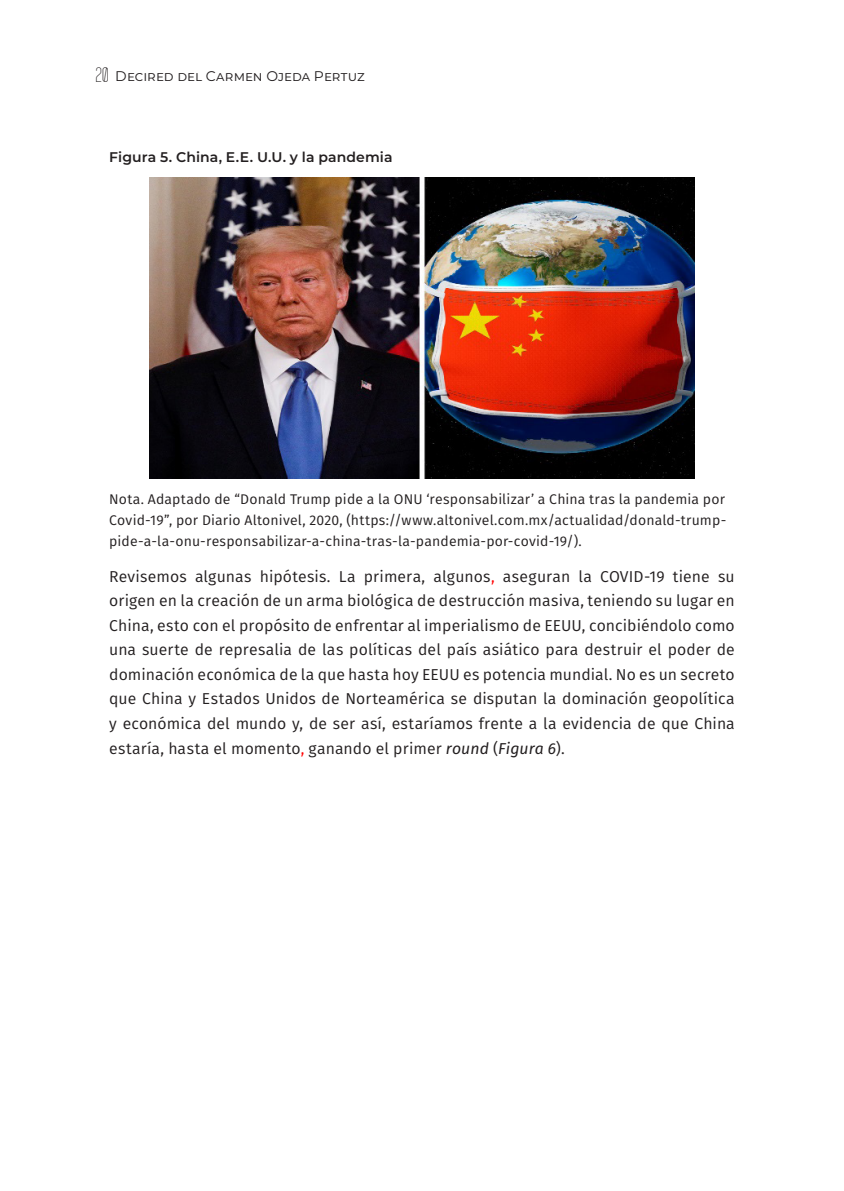
<style>
.page{position:relative;width:844px;height:1191px;background:#fff}
.page>*{position:absolute;margin:0;border:0;box-sizing:border-box;transform-origin:0 0}
.BT_-_1st_Line{font:15.75px/24.5px "Fira Sans";letter-spacing:.005em;color:#231f20;text-align:justify}
.Images_B_BT{font:14px/21px "Fira Sans";letter-spacing:.01em;color:#231f20;text-align:justify}
.Images_-_Title{font:600 14px "Montserrat";letter-spacing:.005em;color:#231f20}
.t1{font:14px "Montserrat";color:#231f20}
.s1{font-family:"Canter";font-weight:300;font-size:21px}
.s2{color:#f00}
.s3{font-style:italic}
</style>
<div class="page">
<img style="left:149px;top:177px;width:545px;height:301px">
<p class="t1" style="left:95px;top:67px;width:271px"><span class="s1">20</span> Decired del Carmen Ojeda Pertuz</p>
<p class="Images_-_Title" style="left:109px;top:147px;width:285px">Figura 5. China, E.E. U.U. y la pandemia</p>
<p class="Images_B_BT" style="left:109px;top:488px;width:618px">Nota. Adaptado de “Donald Trump pide a la ONU ‘responsabilizar’ a China tras la pandemia por Covid-19”, por Diario Altonivel, 2020, (https://www.altonivel.com.mx/actualidad/donald-trump&shy;pide-a-la-onu-responsabilizar-a-china-tras-la-pandemia-por-covid-19/).</p>
<p class="BT_-_1st_Line" style="left:109px;top:564px;width:627px">Revisemos algunas hipótesis. La primera, algunos<span class="s2">,</span> aseguran la COVID-19 tiene su origen en la creación de un arma biológica de destrucción masiva, teniendo su lugar en China, esto con el propósito de enfrentar al imperialismo de EEUU, concibiéndolo como una suerte de represalia de las políticas del país asiático para destruir el poder de dominación económica de la que hasta hoy EEUU es potencia mundial. No es un secreto que China y Estados Unidos de Norteamérica se disputan la dominación geopolítica y económica del mundo y, de ser así, estaríamos frente a la evidencia de que China estaría, hasta el momento<span class="s2">,</span> ganando el primer <span class="s3">round</span> (<span class="s3">Figura 6</span>).</p>
</div>
